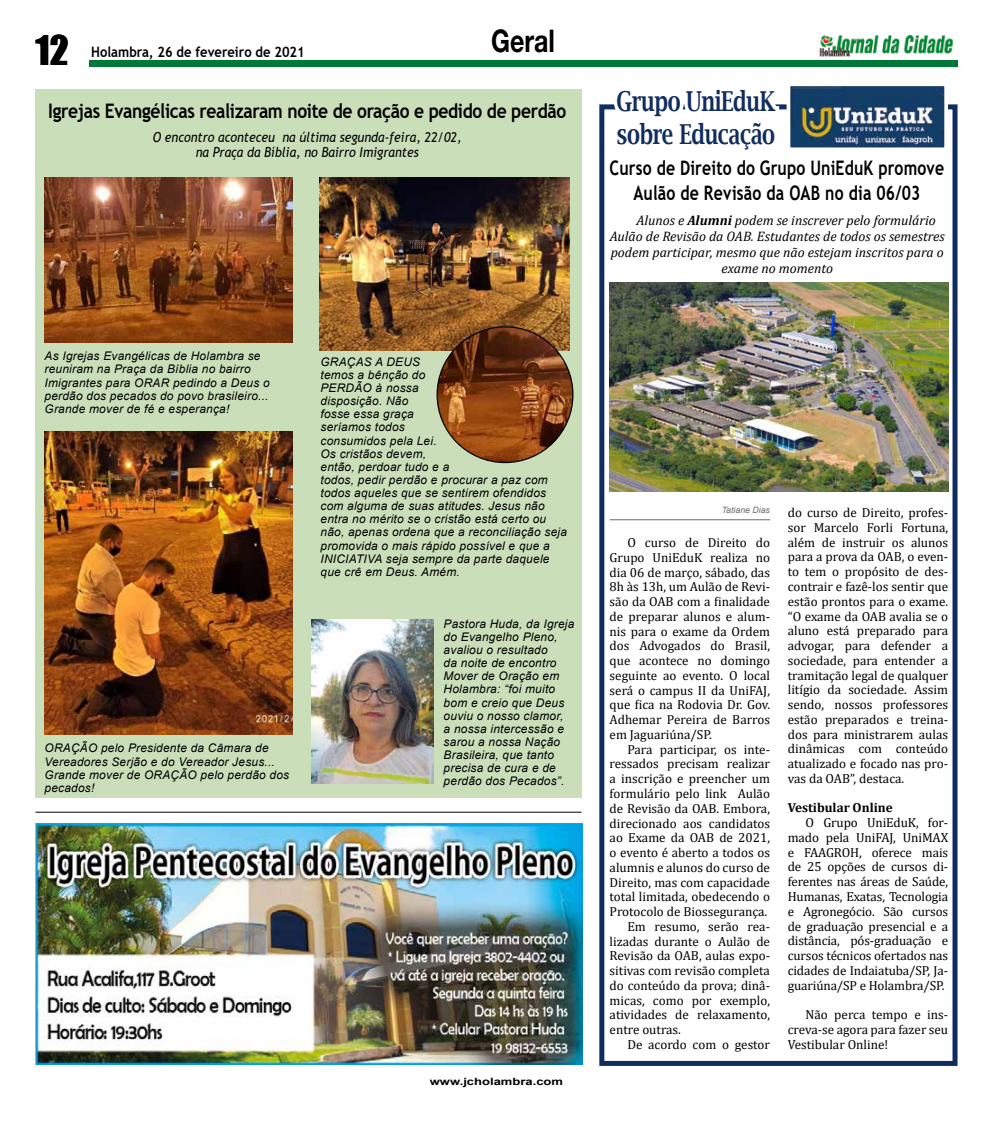
<style>
.page{position:relative;width:993px;height:1124px;background:#fff}
.page>*{position:absolute;margin:0;border:0;box-sizing:border-box;transform-origin:0 0}
.t1{font:37.5px "Impact";color:#000}
.t2{font:700 31.25px "Helvetica Neue";color:#000;scale:.8 1}
.t3{font:600 27.5px/33px "Lucida Bright";letter-spacing:-.02em;color:#112c5f;scale:.76 1}
.t4{font:700 20px/25px "Trebuchet MS";letter-spacing:.01em;color:#000;text-align:center;scale:.79 1}
.t5{font:700 20px "Trebuchet MS";letter-spacing:-.02em;color:#000;scale:.87 1}
.t6{font:700 14.38px "Trebuchet MS";color:#000;scale:.9 1}
.t7{font:italic 13.75px "Cambria";color:#000}
.t8{font:italic 13.75px/15px "Trebuchet MS";color:#000;text-align:center;scale:.9 1}
.t9{font:13.12px/14.8px "Cambria";color:#000;text-align:justify}
.t10{font:700 13.12px "Cambria";color:#000}
.t11{font:italic 11.88px/13.1px "Arial";letter-spacing:.02em;color:#000}
.t12{font:700 10px "Arial";color:#000;scale:1.3 1}
.t13{font:italic 8.75px "Arial";color:#706f6f}
.s1{font-weight:700}
</style>
<div class="page">
<img style="left:819px;top:35px;width:135px;height:22px">
<div style="left:599px;top:104px;width:358px;height:961px;border:5px solid #112c5f"></div>
<hr style="left:609px;top:519px;width:160px;height:1px;background:#878787">
<svg style="left:89px;top:60px;width:868px;height:110px"></svg>
<img style="left:791px;top:87px;width:151px;height:59px">
<div style="left:786px;top:82px;width:161px;height:69px;border:4px solid #fff"></div>
<img style="left:609px;top:282px;width:338px;height:209px">
<img style="left:35px;top:823px;width:547px;height:241px">
<hr style="left:35px;top:811px;width:546px;height:1px;background:#000">
<div style="left:35px;top:90px;width:546px;height:707px;background:#cadfb9"></div>
<img style="left:45px;top:177px;width:248px;height:165px">
<img style="left:45px;top:431px;width:248px;height:303px">
<img style="left:319px;top:177px;width:250px;height:173px">
<img style="left:311px;top:619px;width:122px;height:164px">
<img style="left:437px;top:327px;width:135px;height:135px;border-radius:68px">
<h1 class="t1" style="left:35px;top:21px;width:35px">12</h1>
<p class="t6" style="left:91px;top:43px;width:239px">Holambra, 26 de fevereiro de 2021</p>
<h2 class="t2" style="left:491px;top:22px;width:81px">Geral</h2>
<h3 class="t5" style="left:48px;top:98px;width:596px">Igrejas Evangélicas realizaram noite de oração e pedido de perdão</h3>
<p class="t8" style="left:153px;top:130px;width:344px">O encontro aconteceu na última segunda-feira, 22/02, na Praça da Bíblia, no Bairro Imigrantes</p>
<p class="t11" style="left:45px;top:349px;width:227px">As Igrejas Evangélicas de Holambra se reuniram na Praça da Bíblia no bairro Imigrantes para ORAR pedindo a Deus o perdão dos pecados do povo brasileiro...<br>Grande mover de fé e esperança!</p>
<p class="t11" style="left:45px;top:741px;width:246px">ORAÇÃO pelo Presidente da Câmara de<br>Vereadores Serjão e do Vereador Jesus...<br>Grande mover de ORAÇÃO pelo perdão dos pecados!</p>
<p class="t11" style="left:320px;top:355px;width:248px">GRAÇAS A DEUS<br>temos a bênção do<br>PERDÃO à nossa<br>disposição. Não<br>fosse essa graça<br>seríamos todos<br>consumidos pela Lei.<br>Os cristãos devem,<br>então, perdoar tudo e a<br>todos, pedir perdão e procurar a paz com todos aqueles que se sentirem ofendidos com alguma de suas atitudes. Jesus não entra no mérito se o cristão está certo ou não, apenas ordena que a reconciliação seja promovida o mais rápido possível e que a<br>INICIATIVA seja sempre da parte daquele que crê em Deus. Amém.</p>
<p class="t11" style="left:443px;top:617px;width:132px">Pastora Huda, da Igreja do Evangelho Pleno, avaliou o resultado<br>da noite de encontro<br>Mover de Oração em<br>Holambra: “foi muito bom e creio que Deus ouviu o nosso clamor,<br>a nossa intercessão e sarou a nossa Nação<br>Brasileira, que tanto precisa de cura e de perdão dos Pecados”.</p>
<p class="t12" style="left:429px;top:1074px;width:104px">www.jcholambra.com</p>
<h3 class="t3" style="left:616px;top:84px;width:210px">Grupo UniEduK sobre Educação</h3>
<h3 class="t4" style="left:609px;top:156px;width:425px">Curso de Direito do Grupo UniEduK promove<br>Aulão de Revisão da OAB no dia 06/03</h3>
<p class="t7" style="left:636px;top:210px;width:301px">Alunos e <span class="s1">Alumni</span> podem se inscrever pelo formulário</p>
<p class="t7" style="left:609px;top:226px;width:336px">Aulão de Revisão da OAB. Estudantes de todos os semestres</p>
<p class="t7" style="left:610px;top:243px;width:334px">podem participar, mesmo que não estejam inscritos para o</p>
<p class="t7" style="left:721px;top:259px;width:113px">exame no momento</p>
<p class="t13" style="left:721px;top:504px;width:50px">Tatiane Dias</p>
<p class="t9" style="left:609px;top:535px;width:162px;text-indent:18px">O curso de Direito do Grupo UniEduK realiza no dia 06 de março, sábado, das 8h às 13h, um Aulão de Revi&shy;são da OAB com a finalidade de preparar alunos e alum&shy;nis para o exame da Ordem dos Advogados do Brasil, que acontece no domingo seguinte ao evento. O local será o campus II da UniFAJ, que fica na Rodovia Dr. Gov.<br>Adhemar Pereira de Barros em Jaguariúna/SP.</p>
<p class="t9" style="left:627px;top:741px;width:144px">Para participar, os inte-</p>
<p class="t9" style="left:609px;top:756px;width:162px">ressados precisam realizar</p>
<p class="t9" style="left:609px;top:771px;width:162px">a inscrição e preencher um</p>
<p class="t9" style="left:609px;top:786px;width:162px">formulário pelo link Aulão</p>
<p class="t9" style="left:609px;top:800px;width:162px">de Revisão da OAB. Embora,</p>
<p class="t9" style="left:609px;top:815px;width:162px">direcionado aos candidatos</p>
<p class="t9" style="left:609px;top:830px;width:162px">ao Exame da OAB de 2021,</p>
<p class="t9" style="left:609px;top:845px;width:162px">o evento é aberto a todos os</p>
<p class="t9" style="left:609px;top:859px;width:162px">alumnis e alunos do curso de</p>
<p class="t9" style="left:609px;top:874px;width:162px">Direito, mas com capacidade</p>
<p class="t9" style="left:609px;top:889px;width:162px">total limitada, obedecendo o</p>
<p class="t9" style="left:609px;top:904px;width:159px">Protocolo de Biossegurança.</p>
<p class="t9" style="left:627px;top:918px;width:144px">Em resumo, serão rea-</p>
<p class="t9" style="left:609px;top:933px;width:162px">lizadas durante o Aulão de</p>
<p class="t9" style="left:609px;top:948px;width:162px">Revisão da OAB, aulas expo-</p>
<p class="t9" style="left:609px;top:963px;width:162px">sitivas com revisão completa</p>
<p class="t9" style="left:609px;top:977px;width:162px">do conteúdo da prova; dinâ-</p>
<p class="t9" style="left:609px;top:992px;width:162px">micas, como por exemplo,</p>
<p class="t9" style="left:609px;top:1007px;width:162px">atividades de relaxamento,</p>
<p class="t9" style="left:609px;top:1022px;width:73px">entre outras.</p>
<p class="t9" style="left:627px;top:1036px;width:144px">De acordo com o gestor</p>
<p class="t9" style="left:787px;top:505px;width:162px">do curso de Direito, profes&shy;sor Marcelo Forli Fortuna, além de instruir os alunos para a prova da OAB, o even&shy;to tem o propósito de des&shy;contrair e fazê-los sentir que estão prontos para o exame. “O exame da OAB avalia se o aluno está preparado para advogar, para defender a sociedade, para entender a tramitação legal de qualquer litígio da sociedade. Assim sendo, nossos professores estão preparados e treina&shy;dos para ministrarem aulas dinâmicas com conteúdo atualizado e focado nas pro&shy;vas da OAB”, destaca.</p>
<p class="t10" style="left:787px;top:798px;width:106px">Vestibular Online</p>
<p class="t9" style="left:787px;top:815px;width:162px;text-indent:18px">O Grupo UniEduK, for&shy;mado pela UniFAJ, UniMAX e FAAGROH, oferece mais de 25 opções de cursos di&shy;ferentes nas áreas de Saúde, Humanas, Exatas, Tecnologia e Agronegócio. São cursos de graduação presencial e a distância, pós-graduação e cursos técnicos ofertados nas cidades de Indaiatuba/SP, Ja&shy;guariúna/SP e Holambra/SP.</p>
<p class="t9" style="left:787px;top:1007px;width:162px;text-indent:18px">Não perca tempo e ins&shy;creva-se agora para fazer seu Vestibular Online!</p>
</div>
